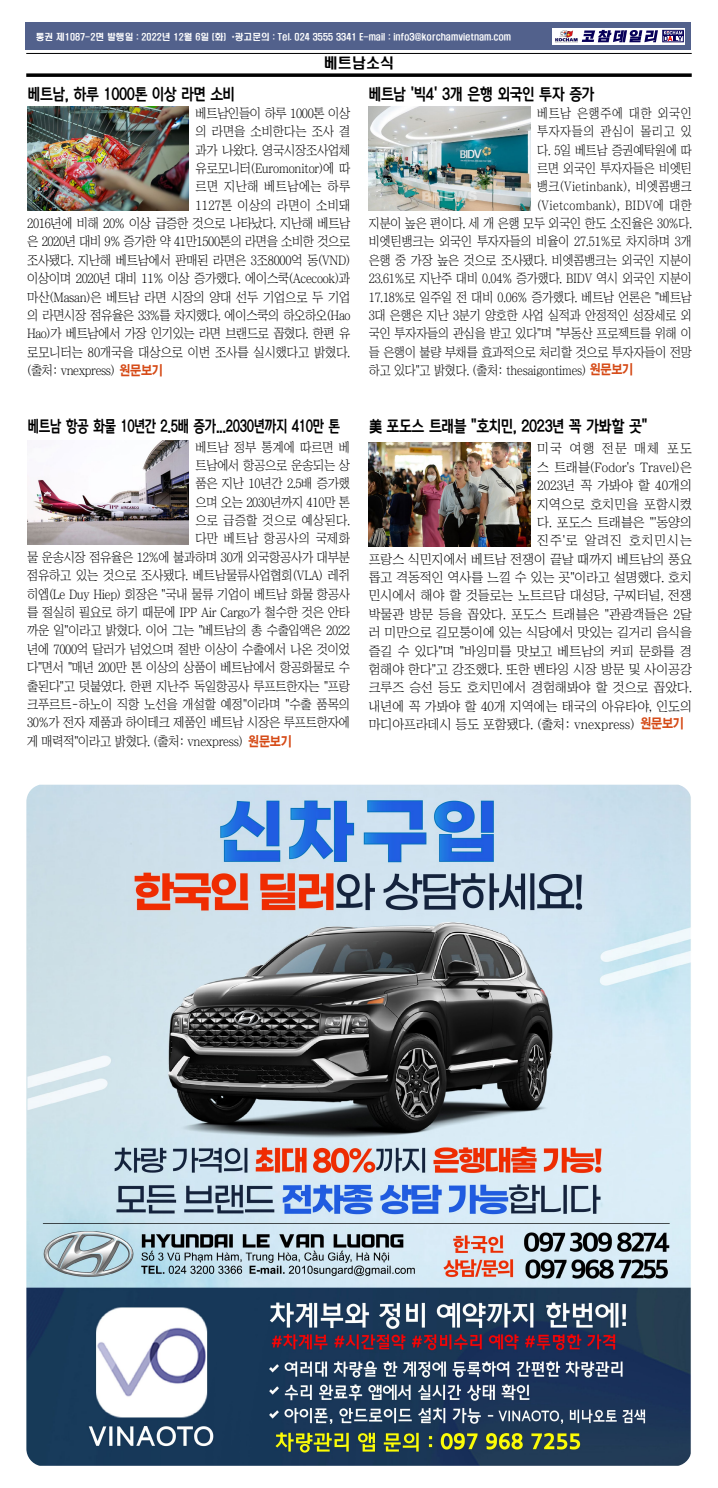
<style>
.page{position:relative;width:718px;height:1488px;background:#fff}
.page>*{position:absolute;margin:0;border:0;box-sizing:border-box;transform-origin:0 0}
.t1{font:15.75px "Korean DREAM5 R";letter-spacing:-.03em;color:#000;scale:.85 1}
.t2{font:15.75px "Korean DREAM5 R";letter-spacing:-.03em;color:#000;scale:.77 1}
.t3{font:14px "H2 hdr M";color:#000}
.t4{font:13.12px "Chosunilbo NM";letter-spacing:-.01em;color:#000;scale:.94 1}
.t5{font:13.12px "Chosunilbo NM";letter-spacing:-.01em;color:#000}
.t6{font:13.12px "Chosunilbo NM";letter-spacing:-.01em;color:#000;scale:.92 1}
.t7{font:13.12px "Chosunilbo NM";letter-spacing:-.03em;color:#000;scale:.94 1}
.t8{font:13.12px "Chosunilbo NM";letter-spacing:.015em;color:#000;scale:.94 1}
.t9{font:13.12px "Chosunilbo NM";letter-spacing:.03em;color:#000;scale:.94 1}
.t10{font:13.12px "Chosunilbo NM";letter-spacing:.05em;color:#000;scale:.92 1}
.t11{font:13.12px "Chosunilbo NM";letter-spacing:.03em;color:#000;scale:.92 1}
.t12{font:13.12px "Chosunilbo NM";letter-spacing:.025em;color:#000;scale:.92 1}
.t13{font:13.12px "Chosunilbo NM";letter-spacing:.015em;color:#000}
.t14{font:13.12px "Chosunilbo NM";letter-spacing:.07em;color:#000}
.t15{font:8.75px "H2 hdr M";color:#fff}
.s1{font-family:"H2 gtr E";color:#d54915}
</style>
<div class="page">
<div style="left:26px;top:23px;width:665px;height:27px;background:#52618c"></div>
<svg style="left:552px;top:28px;width:133px;height:17px"></svg>
<hr style="left:26px;top:53px;width:665px;height:1px;background:#000">
<svg style="left:26px;top:73px;width:665px;height:4px;background:#1f1f1f"></svg>
<img style="left:553px;top:30px;width:25px;height:12px">
<div style="left:662px;top:30px;width:21px;height:12px;border:1px solid #080059"></div>
<svg style="left:581px;top:30px;width:101px;height:12px"></svg>
<img style="left:27px;top:440px;width:161px;height:104px">
<img style="left:27px;top:106px;width:161px;height:105px">
<img style="left:369px;top:442px;width:161px;height:104px">
<img style="left:369px;top:106px;width:161px;height:105px">
<img style="left:26px;top:784px;width:665px;height:681px">
<p class="t15" style="left:36px;top:32px;width:477px">통권 제1087-2면 발행일 : 2022년 12월 6일 (화) *광고문의 : Tel. 024 3555 3341 E-mail : info3@korchamvietnam.com</p>
<p class="t3" style="left:324px;top:56px;width:71px">베트남소식</p>
<p class="t1" style="left:28px;top:86px;width:245px">베트남, 하루 1000톤 이상 라면 소비</p>
<p class="t7" style="left:195px;top:106px;width:166px">베트남인들이 하루 1000톤 이상</p>
<p class="t4" style="left:195px;top:125px;width:166px">의 라면을 소비한다는 조사 결</p>
<p class="t4" style="left:195px;top:143px;width:166px">과가 나왔다. 영국시장조사업체</p>
<p class="t4" style="left:195px;top:161px;width:166px">유로모니터(Euromonitor)에 따</p>
<p class="t9" style="left:195px;top:180px;width:166px">르면 지난해 베트남에는 하루</p>
<p class="t8" style="left:195px;top:198px;width:166px">1127톤 이상의 라면이 소비돼</p>
<p class="t7" style="left:27px;top:217px;width:345px">2016년에 비해 20% 이상 급증한 것으로 나타났다. 지난해 베트남</p>
<p class="t7" style="left:27px;top:235px;width:345px">은 2020년 대비 9% 증가한 약 41만1500톤의 라면을 소비한 것으로</p>
<p class="t4" style="left:27px;top:253px;width:345px">조사됐다. 지난해 베트남에서 판매된 라면은 3조8000억 동(VND)</p>
<p class="t4" style="left:27px;top:272px;width:345px">이상이며 2020년 대비 11% 이상 증가했다. 에이스쿡(Acecook)과</p>
<p class="t4" style="left:27px;top:290px;width:345px">마산(Masan)은 베트남 라면 시장의 양대 선두 기업으로 두 기업</p>
<p class="t7" style="left:27px;top:308px;width:345px">의 라면시장 점유율은 33%를 차지했다. 에이스쿡의 하오하오(Hao</p>
<p class="t7" style="left:27px;top:327px;width:345px">Hao)가 베트남에서 가장 인기있는 라면 브랜드로 꼽혔다. 한편 유</p>
<p class="t4" style="left:27px;top:345px;width:345px">로모니터는 80개국을 대상으로 이번 조사를 실시했다고 밝혔다.</p>
<p class="t7" style="left:27px;top:364px;width:146px">(출처: vnexpress) <span class="s1">원문보기</span></p>
<p class="t2" style="left:28px;top:417px;width:407px">베트남 항공 화물 10년간 2.5배 증가...2030년까지 410만 톤</p>
<p class="t4" style="left:195px;top:440px;width:166px">베트남 정부 통계에 따르면 베</p>
<p class="t4" style="left:195px;top:458px;width:166px">트남에서 항공으로 운송되는 상</p>
<p class="t4" style="left:195px;top:477px;width:166px">품은 지난 10년간 2.5배 증가했</p>
<p class="t4" style="left:195px;top:495px;width:166px">으며 오는 2030년까지 410만 톤</p>
<p class="t8" style="left:195px;top:514px;width:166px">으로 급증할 것으로 예상된다.</p>
<p class="t9" style="left:195px;top:532px;width:166px">다만 베트남 항공사의 국제화</p>
<p class="t4" style="left:27px;top:550px;width:345px">물 운송시장 점유율은 12%에 불과하며 30개 외국항공사가 대부분</p>
<p class="t4" style="left:27px;top:569px;width:345px">점유하고 있는 것으로 조사됐다. 베트남물류사업협회(VLA) 레쥐</p>
<p class="t4" style="left:27px;top:587px;width:345px">히엡(Le Duy Hiep) 회장은 "국내 물류 기업이 베트남 화물 항공사</p>
<p class="t4" style="left:27px;top:605px;width:345px">를 절실히 필요로 하기 때문에 IPP Air Cargo가 철수한 것은 안타</p>
<p class="t4" style="left:27px;top:624px;width:345px">까운 일"이라고 밝혔다. 이어 그는 "베트남의 총 수출입액은 2022</p>
<p class="t4" style="left:27px;top:642px;width:345px">년에 7000억 달러가 넘었으며 절반 이상이 수출에서 나온 것이었</p>
<p class="t4" style="left:27px;top:661px;width:345px">다"면서 "매년 200만 톤 이상의 상품이 베트남에서 항공화물로 수</p>
<p class="t4" style="left:27px;top:679px;width:345px">출된다"고 덧붙였다. 한편 지난주 독일항공사 루프트한자는 "프랑</p>
<p class="t4" style="left:27px;top:697px;width:345px">크푸르트-하노이 직항 노선을 개설할 예정"이라며 "수출 품목의</p>
<p class="t4" style="left:27px;top:716px;width:345px">30%가 전자 제품과 하이테크 제품인 베트남 시장은 루프트한자에</p>
<p class="t4" style="left:27px;top:734px;width:283px">게 매력적"이라고 밝혔다. (출처: vnexpress) <span class="s1">원문보기</span></p>
<p class="t1" style="left:369px;top:86px;width:267px">베트남 '빅4' 3개 은행 외국인 투자 증가</p>
<p class="t10" style="left:537px;top:106px;width:170px">베트남 은행주에 대한 외국인</p>
<p class="t10" style="left:537px;top:125px;width:170px">투자자들의 관심이 몰리고 있</p>
<p class="t6" style="left:537px;top:143px;width:170px">다. 5일 베트남 증권예탁원에 따</p>
<p class="t6" style="left:537px;top:161px;width:170px">르면 외국인 투자자들은 비엣틴</p>
<p class="t12" style="left:537px;top:180px;width:170px">뱅크(Vietinbank), 비엣콤뱅크</p>
<p class="t11" style="left:537px;top:198px;width:170px">(Vietcombank), BIDV에 대한</p>
<p class="t6" style="left:369px;top:217px;width:352px">지분이 높은 편이다. 세 개 은행 모두 외국인 한도 소진율은 30%다.</p>
<p class="t6" style="left:369px;top:235px;width:352px">비엣틴뱅크는 외국인 투자자들의 비율이 27.51%로 차지하며 3개</p>
<p class="t6" style="left:369px;top:253px;width:352px">은행 중 가장 높은 것으로 조사됐다. 비엣콤뱅크는 외국인 지분이</p>
<p class="t6" style="left:369px;top:272px;width:352px">23.61%로 지난주 대비 0.04% 증가했다. BIDV 역시 외국인 지분이</p>
<p class="t6" style="left:369px;top:290px;width:352px">17.18%로 일주일 전 대비 0.06% 증가했다. 베트남 언론은 "베트남</p>
<p class="t6" style="left:369px;top:308px;width:352px">3대 은행은 지난 3분기 양호한 사업 실적과 안정적인 성장세로 외</p>
<p class="t6" style="left:369px;top:327px;width:352px">국인 투자자들의 관심을 받고 있다"며 "부동산 프로젝트를 위해 이</p>
<p class="t6" style="left:369px;top:345px;width:352px">들 은행이 불량 부채를 효과적으로 처리할 것으로 투자자들이 전망</p>
<p class="t6" style="left:369px;top:364px;width:289px">하고 있다"고 밝혔다. (출처: thesaigontimes) <span class="s1">원문보기</span></p>
<p class="t1" style="left:369px;top:417px;width:328px">美 포도스 트래블 "호치민, 2023년 꼭 가봐할 곳"</p>
<p class="t5" style="left:537px;top:442px;width:156px">미국 여행 전문 매체 포도</p>
<p class="t5" style="left:537px;top:460px;width:156px">스 트래블(Fodor's Travel)은</p>
<p class="t5" style="left:537px;top:479px;width:156px">2023년 꼭 가봐야 할 40개의</p>
<p class="t13" style="left:537px;top:497px;width:156px">지역으로 호치민을 포함시켰</p>
<p class="t5" style="left:537px;top:515px;width:156px">다. 포도스 트래블은 "'동양의</p>
<p class="t14" style="left:537px;top:534px;width:156px">진주'로 알려진 호치민시는</p>
<p class="t5" style="left:369px;top:552px;width:324px">프랑스 식민지에서 베트남 전쟁이 끝날 때까지 베트남의 풍요</p>
<p class="t5" style="left:369px;top:571px;width:324px">롭고 격동적인 역사를 느낄 수 있는 곳"이라고 설명했다. 호치</p>
<p class="t5" style="left:369px;top:589px;width:324px">민시에서 해야 할 것들로는 노트르담 대성당, 구찌터널, 전쟁</p>
<p class="t5" style="left:369px;top:607px;width:324px">박물관 방문 등을 꼽았다. 포도스 트래블은 "관광객들은 2달</p>
<p class="t5" style="left:369px;top:626px;width:324px">러 미만으로 길모퉁이에 있는 식당에서 맛있는 길거리 음식을</p>
<p class="t5" style="left:369px;top:644px;width:324px">즐길 수 있다"며 "바잉미를 맛보고 베트남의 커피 문화를 경</p>
<p class="t5" style="left:369px;top:662px;width:324px">험해야 한다"고 강조했다. 또한 벤타잉 시장 방문 및 사이공강</p>
<p class="t5" style="left:369px;top:681px;width:324px">크루즈 승선 등도 호치민에서 경험해봐야 할 것으로 꼽았다.</p>
<p class="t5" style="left:369px;top:699px;width:324px">내년에 꼭 가봐야 할 40개 지역에는 태국의 아유타야, 인도의</p>
<p class="t5" style="left:369px;top:718px;width:317px">마디아프라데시 등도 포함됐다. (출처: vnexpress) <span class="s1">원문보기</span></p>
</div>
